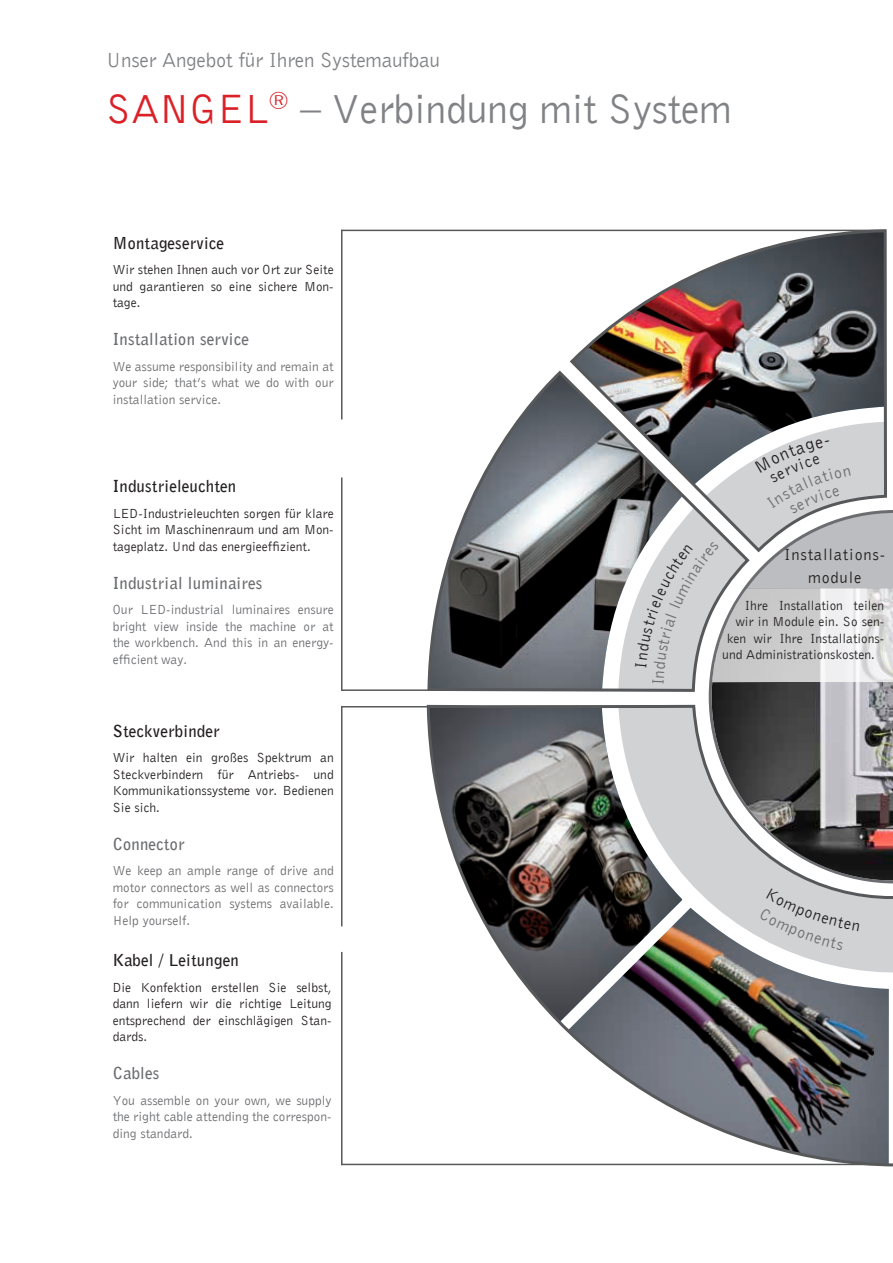
<style>
.page{position:relative;width:893px;height:1263px;background:#fff}
.page>*{position:absolute;margin:0;border:0;box-sizing:border-box;transform-origin:0 0}
.t1{font:42px "Bell Gothic BT Roman";letter-spacing:-.01em;color:#808285}
.t2{font:21px "Bell Gothic BT Roman";letter-spacing:-.01em;color:#808285}
.t3{font:16.5px "Bell Gothic BT Bold";letter-spacing:.02em;color:#231f20}
.t4{font:16.5px "Bell Gothic BT Bold";letter-spacing:.02em;color:#6c6d70}
.t5{font:16.5px/22.5px "Bell Gothic BT Roman";letter-spacing:.05em;color:#231f20;text-align:center}
.t6{font:13.5px/16.5px "Bell Gothic BT Roman";color:#231f20;text-align:justify}
.t7{font:13.5px/16.5px "Bell Gothic BT Roman";color:#6c6d70;text-align:justify}
.s1{color:#da2128}
.s2{font-family:"Bell Gothic BT Bold"}
</style>
<div class="page">
<hr style="left:341px;top:477px;width:1px;height:213px;background:#57585a">
<hr style="left:341px;top:230px;width:1px;height:189px;background:#57585a">
<hr style="left:341px;top:689px;width:261px;height:2px;background:#57585a">
<hr style="left:342px;top:230px;width:543px;height:1px;background:#57585a">
<hr style="left:341px;top:706px;width:1px;height:220px;background:#57585a">
<hr style="left:341px;top:706px;width:261px;height:1px;background:#57585a">
<hr style="left:341px;top:952px;width:1px;height:213px;background:#57585a">
<hr style="left:342px;top:1164px;width:544px;height:1px;background:#57585a">
<svg style="left:426px;top:370px;width:286px;height:323px"></svg>
<img style="left:568px;top:229px;width:319px;height:325px">
<img style="left:712px;top:690px;width:181px;height:13px">
<svg style="left:425px;top:703px;width:468px;height:464px"></svg>
<svg style="left:618px;top:422px;width:275px;height:268px"></svg>
<div style="left:759px;top:888px;width:100px;height:62px;background:#d1d2d4"></div>
<h2 class="t2" style="left:106px;top:47px;width:335px">Unser Angebot für Ihren Systemaufbau</h2>
<h1 class="t1" style="left:106px;top:83px;width:627px"><span class="s1">SANGEL</span><sup>®</sup> <span class="s2">–</span> Verbindung mit System</h1>
<p class="t3" style="left:113px;top:232px;width:113px">Montageservice</p>
<p class="t6" style="left:113px;top:261px;width:223px">Wir stehen Ihnen auch vor Ort zur Seite und garantieren so eine sichere Mon&shy;tage.</p>
<p class="t4" style="left:113px;top:328px;width:138px">Installation service</p>
<p class="t7" style="left:113px;top:358px;width:223px">We assume responsibility and remain at your side; that’s what we do with our installation service.</p>
<p class="t3" style="left:113px;top:475px;width:125px">Industrieleuchten</p>
<p class="t6" style="left:113px;top:504px;width:223px">LED-Industrieleuchten sorgen für klare Sicht im Maschinenraum und am Mon&shy;tageplatz. Und das energieeffizient.</p>
<p class="t4" style="left:113px;top:572px;width:151px">Industrial luminaires</p>
<p class="t7" style="left:113px;top:601px;width:223px">Our LED-industrial luminaires ensure bright view inside the machine or at the workbench. And this in an energy&shy;efficient way.</p>
<p class="t3" style="left:113px;top:720px;width:108px">Steckverbinder</p>
<p class="t6" style="left:113px;top:749px;width:223px">Wir halten ein großes Spektrum an Steckverbindern für Antriebs- und Kommunikationssysteme vor. Bedienen Sie sich.</p>
<p class="t4" style="left:113px;top:833px;width:73px">Connector</p>
<p class="t7" style="left:113px;top:862px;width:223px">We keep an ample range of drive and motor connectors as well as connectors for communication systems available.<br>Help yourself.</p>
<p class="t3" style="left:113px;top:949px;width:127px">Kabel / Leitungen</p>
<p class="t6" style="left:113px;top:978px;width:220px">Die Konfektion erstellen Sie selbst, dann liefern wir die richtige Leitung entsprechend der einschlägigen Stan&shy;dards.</p>
<p class="t4" style="left:113px;top:1062px;width:48px">Cables</p>
<p class="t7" style="left:113px;top:1091px;width:220px">You assemble on your own, we supply the right cable attending the correspon&shy;ding standard.</p>
<p class="t5" style="left:784px;top:543px;width:103px">Installations&shy;module</p>
<p class="t6" style="left:745px;top:596px;width:141px">Ihre Installation teilen</p>
<p class="t6" style="left:736px;top:613px;width:150px">wir in Module ein. So sen-</p>
<p class="t6" style="left:727px;top:629px;width:159px">ken wir Ihre Installations-</p>
<p class="t6" style="left:722px;top:646px;width:154px">und Administrationskosten.</p>
</div>
